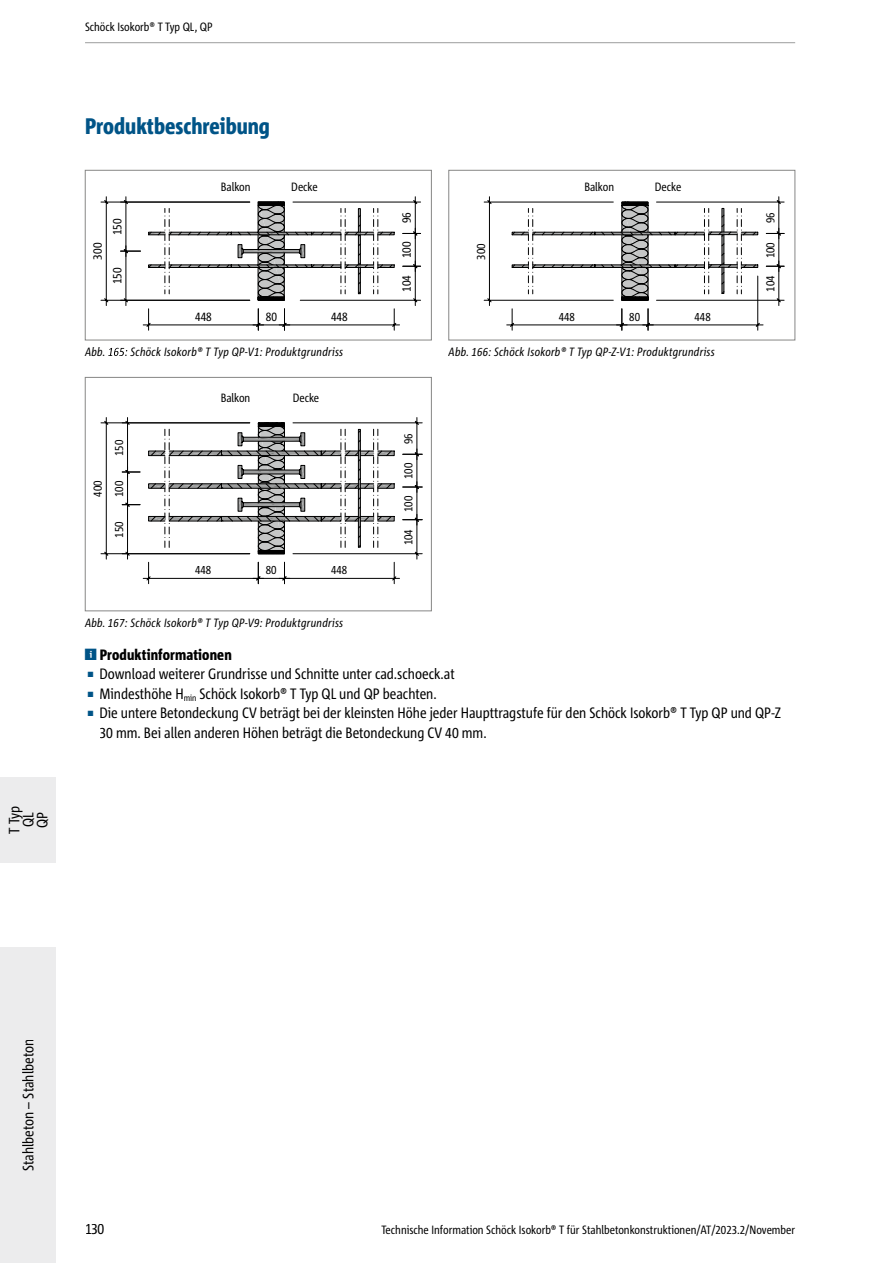
<style>
.page{position:relative;width:893px;height:1263px;background:#fff}
.page>*{position:absolute;margin:0;border:0;box-sizing:border-box;transform-origin:0 0}
.t1{font:800 condensed 22.5px "Corpid Schoeck";color:#005487}
.t2{font:condensed 15px/14.1px "Corpid Schoeck";color:#000}
.t3{font:800 condensed 15px "Corpid Schoeck";letter-spacing:.01em;color:#000}
.t4{font:condensed 12.45px "Corpid Schoeck";color:#000}
.t5{font:condensed 12px "Corpid Schoeck";color:#000}
.t6{font:italic condensed 12px "Corpid Schoeck";letter-spacing:.02em;color:#000}
.s1{font-size:7.5px;color:#005487}
</style>
<div class="page">
<div style="left:0;top:947px;width:55px;height:316px;background:#ececed"></div>
<div style="left:0;top:777px;width:55px;height:85px;background:#ececed"></div>
<hr style="left:85px;top:42px;width:710px;height:1px;background:#9c9d9d">
<svg style="left:100px;top:196px;width:321px;height:135px"></svg>
<div style="left:85px;top:170px;width:347px;height:170px;border:1px solid #878786"></div>
<svg style="left:108px;top:348px;width:20px;height:8px"></svg>
<svg style="left:484px;top:196px;width:301px;height:135px"></svg>
<div style="left:449px;top:170px;width:346px;height:170px;border:1px solid #878786"></div>
<svg style="left:100px;top:417px;width:323px;height:167px"></svg>
<div style="left:85px;top:377px;width:347px;height:234px;border:1px solid #878786"></div>
<p class="t2" style="left:7px;top:834px;width:30px;text-align:center;rotate:-90deg">T Typ<br>QL<br>QP</p>
<p class="t5" style="left:85px;top:19px;width:129px">Schöck Isokorb® T Typ QL, QP</p>
<h1 class="t1" style="left:85px;top:112px;width:186px">Produktbeschreibung</h1>
<p class="t4" style="left:90px;top:260px;width:18px;rotate:-90deg">300</p>
<p class="t4" style="left:109px;top:235px;width:18px;rotate:-90deg">150</p>
<p class="t4" style="left:109px;top:284px;width:18px;rotate:-90deg">150</p>
<p class="t5" style="left:221px;top:179px;width:31px">Balkon</p>
<p class="t5" style="left:291px;top:179px;width:28px">Decke</p>
<p class="t4" style="left:195px;top:308px;width:18px">448</p>
<p class="t4" style="left:266px;top:308px;width:13px">80</p>
<p class="t4" style="left:331px;top:308px;width:18px">448</p>
<p class="t6" style="left:85px;top:344px;width:22px">Abb.</p>
<p class="t6" style="left:131px;top:344px;width:214px">Schöck Isokorb® T Typ QP-V1: Produktgrundriss</p>
<p class="t5" style="left:90px;top:497px;width:18px;rotate:-90deg">400</p>
<p class="t5" style="left:111px;top:456px;width:18px;rotate:-90deg">150</p>
<p class="t5" style="left:111px;top:497px;width:18px;rotate:-90deg">100</p>
<p class="t5" style="left:111px;top:538px;width:18px;rotate:-90deg">150</p>
<p class="t5" style="left:221px;top:391px;width:31px">Balkon</p>
<p class="t5" style="left:293px;top:391px;width:28px">Decke</p>
<p class="t5" style="left:195px;top:562px;width:18px">448</p>
<p class="t5" style="left:266px;top:562px;width:12px">80</p>
<p class="t5" style="left:331px;top:562px;width:18px">448</p>
<p class="t4" style="left:399px;top:223px;width:13px;rotate:-90deg">96</p>
<p class="t4" style="left:399px;top:258px;width:18px;rotate:-90deg">100</p>
<p class="t4" style="left:399px;top:292px;width:18px;rotate:-90deg">104</p>
<p class="t5" style="left:401px;top:444px;width:12px;rotate:-90deg">96</p>
<p class="t5" style="left:401px;top:479px;width:18px;rotate:-90deg">100</p>
<p class="t5" style="left:401px;top:512px;width:18px;rotate:-90deg">100</p>
<p class="t5" style="left:401px;top:545px;width:18px;rotate:-90deg">104</p>
<p class="t5" style="left:473px;top:260px;width:18px;rotate:-90deg">300</p>
<p class="t5" style="left:584px;top:180px;width:31px">Balkon</p>
<p class="t5" style="left:655px;top:180px;width:28px">Decke</p>
<p class="t5" style="left:559px;top:309px;width:18px">448</p>
<p class="t5" style="left:629px;top:309px;width:12px">80</p>
<p class="t5" style="left:695px;top:309px;width:18px">448</p>
<p class="t6" style="left:449px;top:344px;width:268px">Abb. 166: Schöck Isokorb® T Typ QP-Z-V1: Produktgrundriss</p>
<p class="t5" style="left:763px;top:223px;width:12px;rotate:-90deg">96</p>
<p class="t5" style="left:763px;top:258px;width:18px;rotate:-90deg">100</p>
<p class="t5" style="left:763px;top:292px;width:18px;rotate:-90deg">104</p>
<p class="t6" style="left:85px;top:615px;width:260px">Abb. 167: Schöck Isokorb® T Typ QP-V9: Produktgrundriss</p>
<p class="t3" style="left:100px;top:645px;width:134px">Produktinformationen</p>
<p class="t2" style="left:88px;top:667px;width:369px"><span class="s1">■</span> Download weiterer Grundrisse und Schnitte unter cad.schoeck.at</p>
<p class="t2" style="left:88px;top:686px;width:351px"><span class="s1">■</span> Mindesthöhe H<sub>min</sub> Schöck Isokorb® T Typ QL und QP beachten.</p>
<p class="t2" style="left:99px;top:703px;width:683px;line-height:19.5px;text-indent:-12px"><span class="s1">■</span> Die untere Betondeckung CV beträgt bei der kleinsten Höhe jeder Haupttragstufe für den Schöck Isokorb® T Typ QP und QP-Z<br>30 mm. Bei allen anderen Höhen beträgt die Betondeckung CV 40 mm.</p>
<p class="t2" style="left:21px;top:1171px;width:134px;rotate:-90deg">Stahlbeton – Stahlbeton</p>
<p class="t2" style="left:85px;top:1222px;width:21px">130</p>
<p class="t5" style="left:381px;top:1222px;width:415px">Technische Information Schöck Isokorb® T für Stahlbetonkonstruktionen/AT/2023.2/November</p>
</div>
